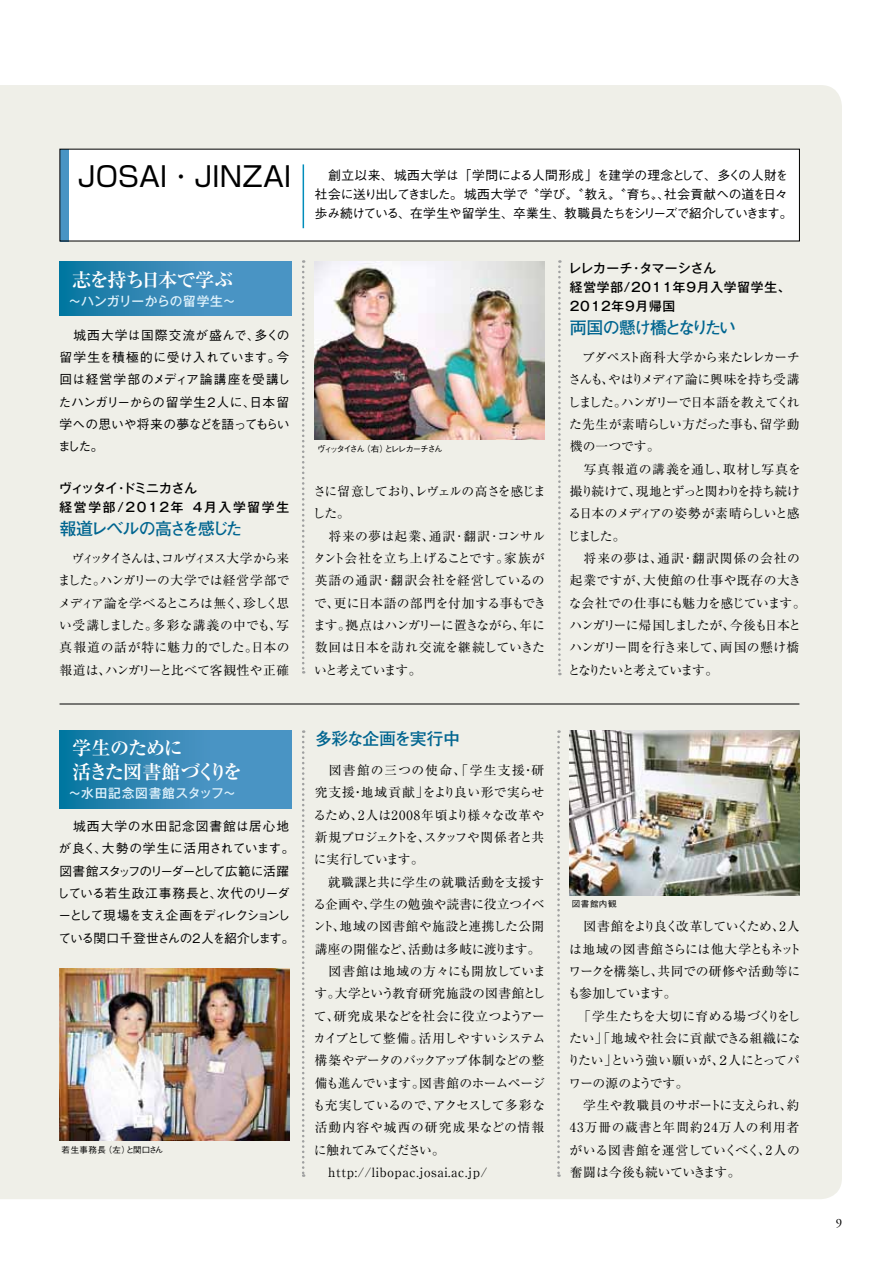
<style>
.page{position:relative;width:893px;height:1263px;background:#fff}
.page>*{position:absolute;margin:0;border:0;box-sizing:border-box;transform-origin:0 0}
.t1{font:700 19.2px/24.5px "Ryumin Pro";letter-spacing:-.06em;color:#fff}
.t2{font:700 16.95px "Futo Go B101 Pro";letter-spacing:-.095em;color:#006590}
.t3{font:700 16.95px "Futo Go B101 Pro";letter-spacing:-.05em;color:#006590}
.t4{font:12.75px/22.4px "Ryumin Pro";letter-spacing:-.005em;color:#000}
.t5{font:500 12.75px/22.4px "Gothic BBB Pr 5";letter-spacing:-.035em;color:#000}
.t6{font:12.75px/22.4px "Ryumin Pro";letter-spacing:-.035em;color:#000}
.t7{font:12.75px/22.4px "Ryumin Pro";letter-spacing:-.025em;color:#000}
.t8{font:500 12.75px/19.2px "Gothic MB101 Pro";letter-spacing:.06em;color:#000}
.t9{font:500 12.75px/19.2px "Gothic MB101 Pro";letter-spacing:.135em;color:#000}
.t10{font:500 12.75px "Gothic MB101 Pro";letter-spacing:.005em;color:#dff2fc}
.t11{font:500 12.75px "Gothic MB101 Pro";letter-spacing:.06em;color:#dff2fc}
.t12{font:12.75px "Adobe Garamond Pro";color:#000}
.t13{font:500 8.55px "Gothic BBB Pr 5";letter-spacing:-.18em;color:#000}
.t14{font:500 8.55px "Gothic BBB Pr 5";letter-spacing:.035em;color:#000}
.t15{font:500 8.55px "Gothic BBB Pr 5";letter-spacing:-.145em;color:#000}
.s1{font-family:"Shin Go Pro";font-weight:400;font-size:27.6px}
</style>
<div class="page">
<div style="left:0;top:85px;width:842px;height:1114px;background:#efefe8"></div>
<div style="left:60px;top:149px;width:739px;height:92px;background:#fff"></div>
<div style="left:60px;top:149px;width:8px;height:92px;background:#4994c4"></div>
<hr style="left:303px;top:164px;width:1px;height:64px;background:#008dbb">
<svg style="left:60px;top:261px;width:232px;height:55px;background:#358ab7"></svg>
<hr style="left:60px;top:704px;width:739px;height:1px;background:#000">
<svg style="left:302px;top:260px;width:2px;height:414px"></svg>
<svg style="left:302px;top:730px;width:2px;height:447px"></svg>
<svg style="left:557px;top:730px;width:3px;height:447px"></svg>
<svg style="left:558px;top:260px;width:3px;height:415px"></svg>
<svg style="left:60px;top:730px;width:232px;height:79px;background:#3589b7"></svg>
<img style="left:315px;top:261px;width:229px;height:178px">
<img style="left:60px;top:969px;width:229px;height:172px">
<img style="left:570px;top:730px;width:229px;height:165px">
<p class="t5" style="left:315px;top:164px;width:479px;line-height:19.2px;text-indent:-242px"><span class="s1">ＪＯＳＡＩ･ＪＩＮＺＡＩ</span> 　創立以来、城西大学は「学問による人間形成」を建学の理念として、多くの人財を社会に送り出してきました。城西大学で〝学び〟〝教え〟〝育ち〟、社会貢献への道を日々歩み続けている、在学生や留学生、卒業生、教職員たちをシリーズで紹介していきます。</p>
<h1 class="t1" style="left:72px;top:266px;width:163px">志を持ち日本で学ぶ</h1>
<p class="t10" style="left:69px;top:291px;width:168px">～ハンガリーからの留学生～</p>
<p class="t5" style="left:58px;top:323px;width:234px;text-align:justify">　城西大学は国際交流が盛んで、多くの留学生を積極的に受け入れています。今回は経営学部のメディア論講座を受講したハンガリーからの留学生2人に、日本留学への思いや将来の夢などを語ってもらいました。</p>
<p class="t9" style="left:59px;top:477px;width:232px">ヴィッタイ･ドミニカさん<br>経営学部/2012年 4月入学留学生</p>
<h2 class="t2" style="left:60px;top:515px;width:185px">報道レベルの高さを感じた</h2>
<p class="t4" style="left:58px;top:546px;width:233px;text-align:justify">　ヴィッタイさんは、コルヴィヌス大学から来ました。ハンガリーの大学では経営学部でメディア論を学べるところは無く、珍しく思い受講しました。多彩な講義の中でも、写真報道の話が特に魅力的でした。日本の報道は、ハンガリーと比べて客観性や正確</p>
<h1 class="t1" style="left:72px;top:734px;width:171px">学生のために<br>活きた図書館づくりを</h1>
<p class="t11" style="left:69px;top:782px;width:169px">～水田記念図書館スタッフ～</p>
<p class="t5" style="left:57px;top:814px;width:239px">　城西大学の水田記念図書館は居心地が良く、大勢の学生に活用されています。図書館スタッフのリーダーとして広範に活躍している若生政江事務長と、次代のリーダーとして現場を支え企画をディレクションしている関口千登世さんの2人を紹介します。</p>
<p class="t14" style="left:62px;top:1143px;width:103px">若生事務長（左）と関口さん</p>
<p class="t13" style="left:317px;top:442px;width:127px">ヴィッタイさん（右）とレレカーチさん</p>
<p class="t7" style="left:313px;top:479px;width:235px">さに留意しており、レヴェルの高さを感じました。<br>　将来の夢は起業、通訳･翻訳･コンサルタント会社を立ち上げることです。家族が英語の通訳･翻訳会社を経営しているので、更に日本語の部門を付加する事もできます。拠点はハンガリーに置きながら、年に数回は日本を訪れ交流を継続していきたいと考えています。</p>
<h2 class="t3" style="left:315px;top:725px;width:147px">多彩な企画を実行中</h2>
<p class="t4" style="left:313px;top:758px;width:235px">　図書館の三つの使命、「学生支援・研究支援・地域貢献」をより良い形で実らせるため、2人は2008年頃より様々な改革や新規プロジェクトを、スタッフや関係者と共に実行しています。<br>　就職課と共に学生の就職活動を支援する企画や、学生の勉強や読書に役立つイベント、地域の図書館や施設と連携した公開講座の開催など、活動は多岐に渡ります。　図書館は地域の方々にも開放しています。大学という教育研究施設の図書館として、研究成果などを社会に役立つようアーカイブとして整備。活用しやすいシステム構築やデータのバックアップ体制などの整備も進んでいます。図書館のホームページも充実しているので、アクセスして多彩な活動内容や城西の研究成果などの情報に触れてみてください。　http://libopac.josai.ac.jp/</p>
<p class="t8" style="left:568px;top:257px;width:224px">レレカーチ･タマーシさん<br>経営学部/2011年9月入学留学生、<br>2012年9月帰国</p>
<h2 class="t2" style="left:570px;top:314px;width:168px">両国の懸け橋となりたい</h2>
<p class="t6" style="left:568px;top:345px;width:240px">　ブダペスト商科大学から来たレレカーチさんも、やはりメディア論に興味を持ち受講しました。ハンガリーで日本語を教えてくれた先生が素晴らしい方だった事も、留学動機の一つです。<br>　写真報道の講義を通し、取材し写真を撮り続けて、現地とずっと関わりを持ち続ける日本のメディアの姿勢が素晴らしいと感じました。<br>　将来の夢は、通訳･翻訳関係の会社の起業ですが、大使館の仕事や既存の大きな会社での仕事にも魅力を感じています。ハンガリーに帰国しましたが、今後も日本とハンガリー間を行き来して、両国の懸け橋となりたいと考えています。</p>
<p class="t15" style="left:572px;top:897px;width:46px">図書館内観</p>
<p class="t4" style="left:567px;top:914px;width:236px">　図書館をより良く改革していくため、2人は地域の図書館さらには他大学ともネットワークを構築し、共同での研修や活動等にも参加しています。<br>　「学生たちを大切に育める場づくりをしたい」「地域や社会に貢献できる組織になりたい」という強い願いが、２人にとってパワーの源のようです。<br>　学生や教職員のサポートに支えられ、約<br>43万冊の蔵書と年間約24万人の利用者がいる図書館を運営していくべく、2人の奮闘は今後も続いていきます。</p>
<p class="t12" style="left:836px;top:1215px;width:8px">9</p>
</div>
